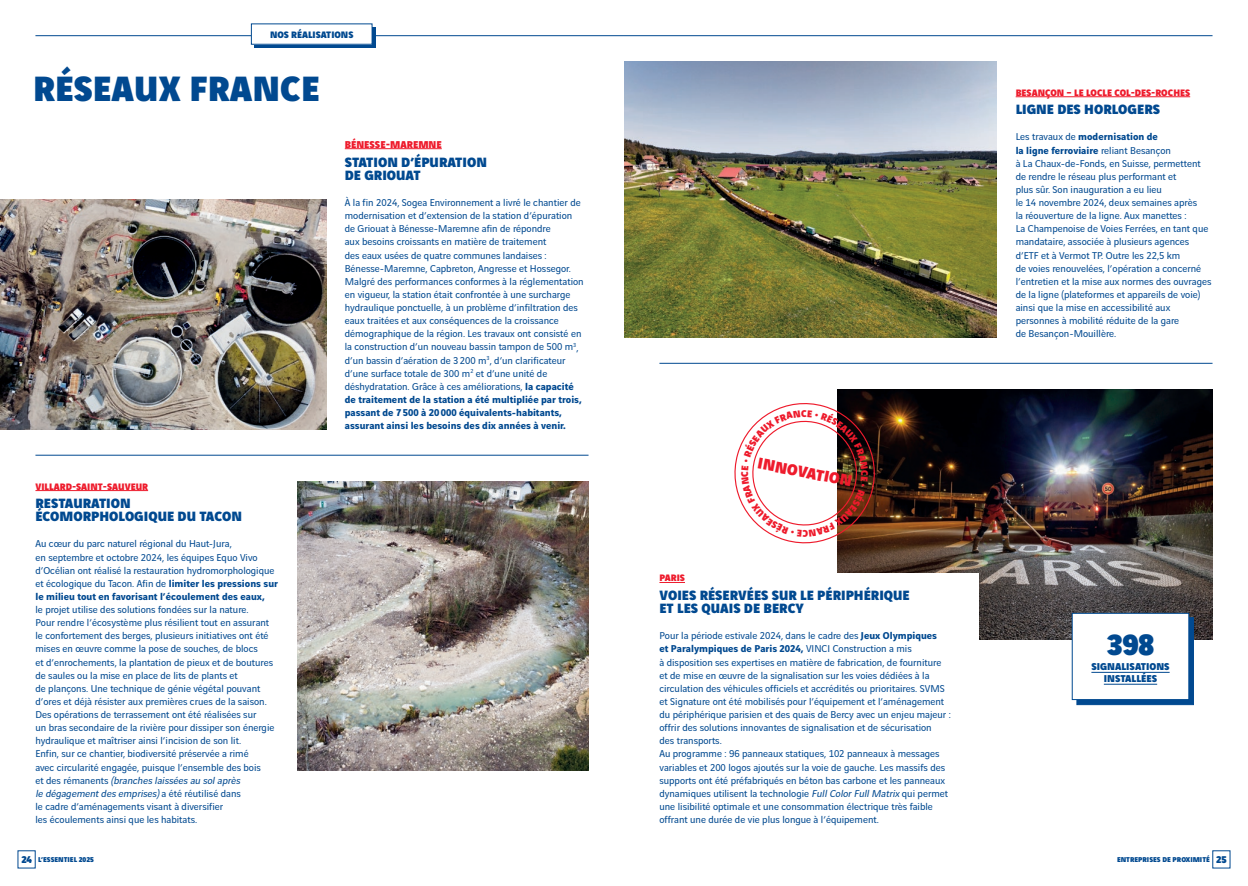
<style>
.page{position:relative;width:1248px;height:886px;background:#fff}
.page>*{position:absolute;margin:0;border:0;box-sizing:border-box;transform-origin:0 0}
.t1{font:900 37.5px "Vinci Sans";color:#014990}
.t2{font:900 31.25px "Vinci Sans";color:#014990}
.t3{font:900 16.75px "Vinci Sans";color:#ee1b2c}
.t4{font:900 14.38px/13.1px "Vinci Sans";color:#014990}
.t5{font:10.62px/13.1px "Vinci Sans";color:#014990}
.t6{font:900 10.62px/11.9px "Vinci Sans";color:#014990;text-align:center}
.t7{font:900 10.62px "Vinci Sans";color:#ee1b2c}
.t8{font:900 10px "Vinci Sans";color:#ee1b2c}
.t9{font:900 10px "Vinci Sans";color:#014990}
.t10{font:900 7.5px "Vinci Sans";color:#014990}
.s1{font-weight:700}
.s2{font-style:italic}
.s3{font-size:10.5px}
</style>
<div class="page">
<hr style="left:35px;top:35px;width:589px;height:1px;background:#014990">
<hr style="left:624px;top:35px;width:588px;height:1px;background:#014990">
<img style="left:837px;top:390px;width:374px;height:249px">
<div style="left:771px;top:574px;width:207px;height:131px;background:#fff"></div>
<img style="left:0;top:199px;width:326px;height:230px">
<hr style="left:35px;top:455px;width:553px;height:1px;background:#014990">
<img style="left:624px;top:62px;width:372px;height:275px">
<div style="left:1076px;top:617px;width:117px;height:88px;background:#014990;border:1px solid #014990"></div>
<div style="left:1072px;top:613px;width:116px;height:86px;background:#fff"></div>
<hr style="left:1091px;top:672px;width:78px;height:1px;background:#014990">
<hr style="left:1103px;top:684px;width:53px;height:1px;background:#014990">
<div style="left:1071px;top:613px;width:117px;height:87px;border:1px solid #014990"></div>
<hr style="left:659px;top:363px;width:553px;height:1px;background:#014990">
<img style="left:298px;top:482px;width:290px;height:288px">
<hr style="left:35px;top:490px;width:113px;height:1px;background:#ee1b2c">
<hr style="left:1015px;top:96px;width:174px;height:1px;background:#ee1b2c">
<hr style="left:345px;top:148px;width:97px;height:1px;background:#ee1b2c">
<svg style="left:659px;top:582px;width:26px;height:1px"></svg>
<div style="left:254px;top:27px;width:121px;height:20px;background:linear-gradient(to right,#014990,#014990)"></div>
<div style="left:251px;top:24px;width:121px;height:20px;background:#fff"></div>
<svg style="left:734px;top:394px;width:149px;height:157px"></svg>
<p class="t9" style="left:270px;top:26px;width:85px">NOS RÉALISATIONS</p>
<h1 class="t1" style="left:33px;top:58px;width:288px">RÉSEAUX FRANCE</h1>
<p class="t8" style="left:35px;top:478px;width:114px">VILLARD-SAINT-SAUVEUR</p>
<h3 class="t4" style="left:35px;top:495px;width:208px">RESTAURATION<br>ÉCOMORPHOLOGIQUE DU TACON</h3>
<p class="t5" style="left:35px;top:536px;width:244px">Au cœur du parc naturel régional du Haut-Jura,<br>en septembre et octobre 2024, les équipes Equo Vivo d’Océlian ont réalisé la restauration hydromorphologique et écologique du Tacon. Afin de <span class="s1">limiter les pressions sur le milieu tout en favorisant l’écoulement des eaux,</span></p>
<p class="t5" style="left:35px;top:602px;width:240px">le projet utilise des solutions fondées sur la nature.<br>Pour rendre l’écosystème plus résilient tout en assurant le confortement des berges, plusieurs initiatives ont été mises en œuvre comme la pose de souches, de blocs<br>et d’enrochements, la plantation de pieux et de boutures de saules ou la mise en place de lits de plants et<br>de plançons. Une technique de génie végétal pouvant d’ores et déjà résister aux premières crues de la saison.<br>Des opérations de terrassement ont été réalisées sur<br>un bras secondaire de la rivière pour dissiper son énergie hydraulique et maîtriser ainsi l’incision de son lit.<br>Enfin, sur ce chantier, biodiversité préservée a rimé<br>avec circularité engagée, puisque l’ensemble des bois<br>et d e s ré m a n e n ts <span class="s2">(brancheslaisséesau solaprès<br>le dégagementdesemprises)</span> a été ré u t i l i s é d a n s<br>le cadre d’aménagements visant à diversifier<br>les écoulements ainsi que les habitats.</p>
<p class="t7" style="left:345px;top:135px;width:98px">BÉNESSE-MAREMNE</p>
<h3 class="t4" style="left:345px;top:154px;width:144px">STATION D’ÉPURATION<br>DE GRIOUAT</h3>
<p class="t5" style="left:345px;top:195px;width:240px">À la fin 2024, Sogea Environnement a livré le chantier de modernisation et d’extension de la station d’épuration de Griouat à Bénesse-Maremne afin de répondre<br>aux besoins croissants en matière de traitement<br>des eaux usées de quatre communes landaises :<br>Bénesse-Maremne, Capbreton, Angresse et Hossegor.<br>Malgré des performances conformes à la réglementation en vigueur, la station était confrontée à une surcharge hydraulique ponctuelle, à un problème d’infiltration des eaux traitées et aux conséquences de la croissance démographique de la région. Les travaux ont consisté en la construction d’un nouveau bassin tampon de 500 m<sup>3</sup>, d’un bassin d’aération de 3 200 m<sup>3</sup>, d’un clarificateur d’une surface totale de 300 m<sup>2</sup> et d’une unité de déshydratation. Grâce à ces améliorations, <span class="s1">la capacité de traitement de la station a été multipliée par trois, passant de 7 500 à 20 000 équivalents-habitants, assurant ainsi les besoins des dix années à venir.</span></p>
<h3 class="t3" style="left:760px;top:449px;width:97px;rotate:11deg">INNOVATION</h3>
<p class="t8" style="left:659px;top:570px;width:27px">PARIS</p>
<h3 class="t4" style="left:659px;top:587px;width:252px">VOIES RÉSERVÉES SUR LE PÉRIPHÉRIQUE<br>ET LES QUAIS DE BERCY</h3>
<p class="t5" style="left:659px;top:628px;width:293px">Pour la période estivale 2024, dans le cadre des <span class="s1">Jeux Olympiques<br>et Paralympiques de Paris 2024,</span> VINCI Construction a mis<br>à disposition ses expertises en matière de fabrication, de fourniture et de mise en œuvre de la signalisation sur les voies dédiées à la circulation des véhicules officiels et accrédités ou prioritaires. SVMS et Signature ont été mobilisés pour l’équipement et l’aménagement du périphérique parisien et des quais de Bercy avec un enjeu majeur : offrir des solutions innovantes de signalisation et de sécurisation<br>des transports.<br>Au programme : 96 panneaux statiques, 102 panneaux à messages variables et 200 logos ajoutés sur la voie de gauche. Les massifs des supports ont été préfabriqués en béton bas carbone et les panneaux dynamiques utilisent la technologie <span class="s2">FullColorFullMatrix</span> qui permet une lisibilité optimale et une consommation électrique très faible offrant une durée de vie plus longue à l’équipement.</p>
<p class="t8" style="left:1015px;top:84px;width:176px">BESANÇON – LE LOCLE COL-DES-ROCHES</p>
<h3 class="t4" style="left:1015px;top:101px;width:146px">LIGNE DES HORLOGERS</h3>
<p class="t5" style="left:1015px;top:129px;width:197px">Les travaux de <span class="s1">modernisation de<br>la ligne ferroviaire</span> reliant Besançon<br>à La Chaux-de-Fonds, en Suisse, permettent de rendre le réseau plus performant et<br>plus sûr. Son inauguration a eu lieu<br>le 14 novembre 2024, deux semaines après<br>la réouverture de la ligne. Aux manettes :<br>La Champenoise de Voies Ferrées, en tant que mandataire, associée à plusieurs agences d’ETF et à Vermot TP. Outre les 22,5 km<br>de voies renouvelées, l’opération a concerné l’entretien et la mise aux normes des ouvrages de la ligne (plateformes et appareils de voie) ainsi que la mise en accessibilité aux personnes à mobilité réduite de la gare<br>de Besançon-Mouillère.</p>
<h2 class="t2" style="left:1106px;top:619px;width:48px">398</h2>
<p class="t6" style="left:1091px;top:660px;width:80px">SIGNALISATIONS<br>INSTALLÉES</p>
<p class="t10" style="left:21px;top:854px;width:74px"><span class="s3">24</span> L’ESSENTIEL 2025</p>
<p class="t10" style="left:1116px;top:854px;width:111px">ENTREPRISES DE PROXIMITÉ <span class="s3">25</span></p>
</div>
